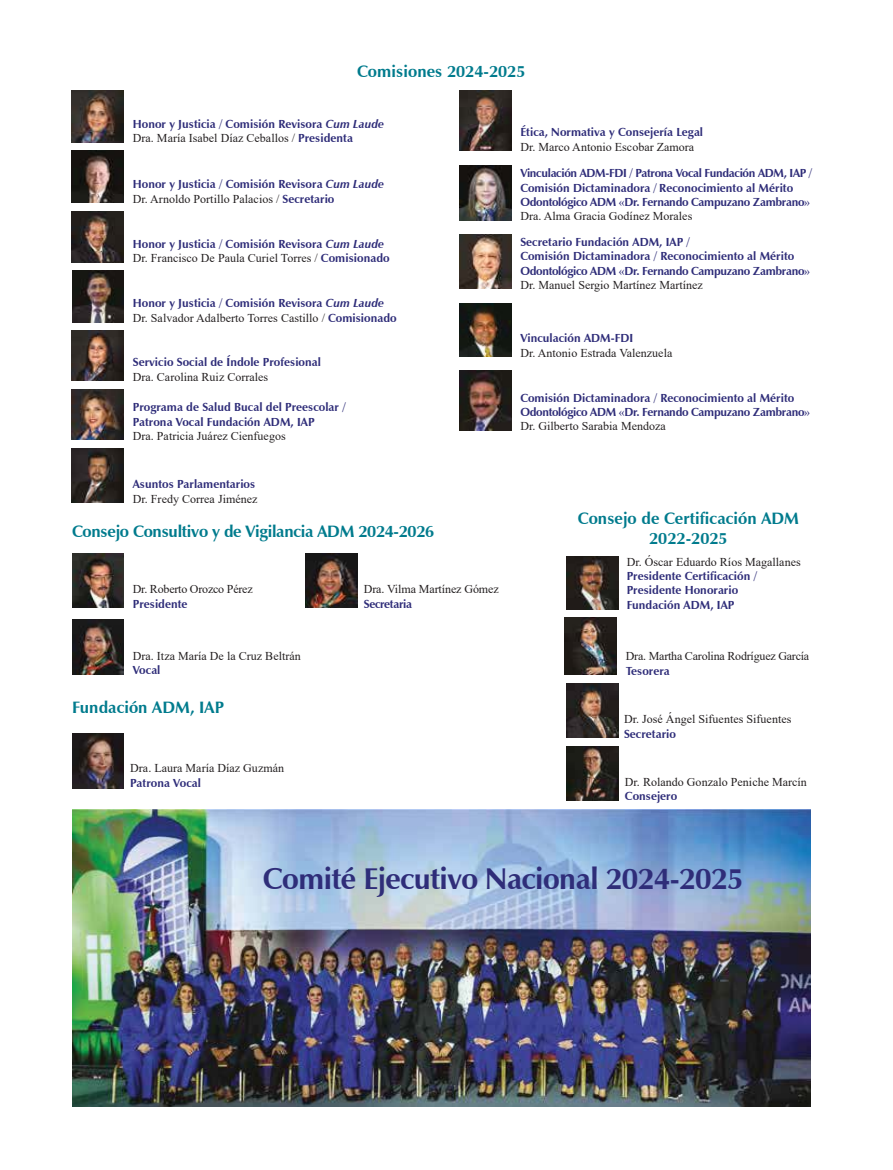
<style>
.page{position:relative;width:893px;height:1170px;background:#fff}
.page>*{position:absolute;margin:0;border:0;box-sizing:border-box;transform-origin:0 0}
.t1{font:700 30px "Zapf Humanist 601 BT";letter-spacing:-.015em;color:#2f2d79}
.t2{font:700 16.5px/19.8px "Zapf Humanist 601 BT";letter-spacing:.005em;color:#007b8d;text-align:center}
.t3{font:700 16.5px "Zapf Humanist 601 BT";letter-spacing:-.015em;color:#007b8d}
.t4{font:12px "Times New Roman";letter-spacing:.005em;color:#231f20}
.t5{font:12px "Times New Roman";letter-spacing:-.015em;color:#231f20}
.t6{font:700 11.7px/14.4px "Zapf Humanist 601 BT";letter-spacing:.005em;color:#2f2d79}
.t7{font:700 11.7px/14.4px "Zapf Humanist 601 BT";letter-spacing:-.025em;color:#2f2d79}
.s1{font-style:italic}
.s2{font-family:"Zapf Humanist 601 BT";font-weight:700;font-size:11.7px;color:#2f2d79}
.s3{font-family:"Times New Roman";font-weight:400}
</style>
<div class="page">
<img style="left:72px;top:810px;width:738px;height:296px">
<img style="left:459px;top:165px;width:52px;height:55px">
<img style="left:459px;top:303px;width:52px;height:54px">
<img style="left:72px;top:151px;width:52px;height:52px">
<img style="left:72px;top:90px;width:52px;height:52px">
<img style="left:459px;top:90px;width:52px;height:61px">
<img style="left:459px;top:234px;width:52px;height:55px">
<img style="left:72px;top:211px;width:51px;height:51px">
<img style="left:72px;top:330px;width:52px;height:51px">
<img style="left:72px;top:449px;width:52px;height:54px">
<img style="left:459px;top:371px;width:52px;height:59px">
<img style="left:72px;top:389px;width:51px;height:51px">
<img style="left:72px;top:733px;width:52px;height:55px">
<img style="left:566px;top:684px;width:52px;height:54px">
<img style="left:564px;top:618px;width:52px;height:57px">
<img style="left:566px;top:747px;width:52px;height:53px">
<img style="left:566px;top:557px;width:52px;height:52px">
<img style="left:72px;top:554px;width:52px;height:54px">
<img style="left:306px;top:554px;width:52px;height:54px">
<img style="left:72px;top:620px;width:52px;height:55px">
<img style="left:72px;top:271px;width:52px;height:51px">
<h2 class="t2" style="left:357px;top:61px;width:170px">Comisiones 2024-2025</h2>
<p class="t6" style="left:133px;top:117px;width:253px">Honor y Justicia / Comisión Revisora <span class="s1">Cum Laude</span></p>
<p class="t4" style="left:133px;top:131px;width:221px">Dra. María Isabel Díaz Ceballos / <span class="s2">Presidenta</span></p>
<p class="t6" style="left:133px;top:177px;width:253px">Honor y Justicia / Comisión Revisora <span class="s1">Cum Laude</span></p>
<p class="t4" style="left:133px;top:192px;width:203px">Dr. Arnoldo Portillo Palacios / <span class="s2">Secretario</span></p>
<p class="t6" style="left:133px;top:237px;width:253px">Honor y Justicia / Comisión Revisora <span class="s1">Cum Laude</span></p>
<p class="t4" style="left:133px;top:252px;width:258px">Dr. Francisco De Paula Curiel Torres / <span class="s2">Comisionado</span></p>
<p class="t6" style="left:133px;top:296px;width:253px">Honor y Justicia / Comisión Revisora <span class="s1">Cum Laude</span></p>
<p class="t4" style="left:133px;top:311px;width:265px">Dr. Salvador Adalberto Torres Castillo / <span class="s2">Comisionado</span></p>
<p class="t6" style="left:133px;top:355px;width:190px">Servicio Social de Índole Profesional</p>
<p class="t4" style="left:133px;top:370px;width:137px">Dra. Carolina Ruiz Corrales</p>
<p class="t6" style="left:133px;top:400px;width:214px">Programa de Salud Bucal del Preescolar /<br>Patrona Vocal Fundación ADM, IAP</p>
<p class="t4" style="left:133px;top:429px;width:154px">Dra. Patricia Juárez Cienfuegos</p>
<p class="t6" style="left:133px;top:477px;width:124px">Asuntos Parlamentarios</p>
<p class="t4" style="left:133px;top:492px;width:126px">Dr. Fredy Correa Jiménez</p>
<h2 class="t3" style="left:72px;top:521px;width:364px">Consejo Consultivo y de Vigilancia ADM 2024-2026</h2>
<p class="t5" style="left:133px;top:583px;width:121px">Dr. Roberto Orozco Pérez</p>
<p class="t6" style="left:133px;top:597px;width:56px">Presidente</p>
<p class="t4" style="left:133px;top:649px;width:169px">Dra. Itza María De la Cruz Beltrán</p>
<p class="t6" style="left:133px;top:663px;width:29px">Vocal</p>
<h2 class="t2" style="left:72px;top:697px;width:153px">Fundación ADM, IAP</h2>
<p class="t4" style="left:130px;top:761px;width:155px">Dra. Laura María Díaz Guzmán</p>
<p class="t6" style="left:130px;top:775px;width:72px">Patrona Vocal</p>
<p class="t4" style="left:364px;top:583px;width:136px">Dra. Vilma Martínez Gómez</p>
<p class="t7" style="left:364px;top:597px;width:50px">Secretaria</p>
<p class="t6" style="left:520px;top:125px;width:184px">Ética, Normativa y Consejería Legal</p>
<p class="t4" style="left:520px;top:140px;width:175px">Dr. Marco Antonio Escobar Zamora</p>
<p class="t7" style="left:520px;top:166px;width:293px">Vinculación ADM-FDI / Patrona Vocal Fundación ADM, IAP /<br>Comisión Dictaminadora / Reconocimiento al Mérito<br>Odontológico ADM <span class="s3">«</span>Dr. Fernando Campuzano Zambrano<span class="s3">»</span></p>
<p class="t4" style="left:520px;top:210px;width:173px">Dra. Alma Gracia Godínez Morales</p>
<p class="t6" style="left:520px;top:235px;width:291px">Secretario Fundación ADM, IAP /<br>Comisión Dictaminadora / Reconocimiento al Mérito<br>Odontológico ADM <span class="s3">«</span>Dr. Fernando Campuzano Zambrano<span class="s3">»</span></p>
<p class="t4" style="left:520px;top:278px;width:184px">Dr. Manuel Sergio Martínez Martínez</p>
<p class="t6" style="left:520px;top:331px;width:114px">Vinculación ADM-FDI</p>
<p class="t4" style="left:520px;top:346px;width:153px">Dr. Antonio Estrada Valenzuela</p>
<p class="t6" style="left:520px;top:390px;width:291px">Comisión Dictaminadora / Reconocimiento al Mérito<br>Odontológico ADM <span class="s3">«</span>Dr. Fernando Campuzano Zambrano<span class="s3">»</span></p>
<p class="t4" style="left:520px;top:420px;width:147px">Dr. Gilberto Sarabia Mendoza</p>
<h2 class="t2" style="left:577px;top:509px;width:223px">Consejo de Certificación ADM<br>2022-2025</h2>
<p class="t4" style="left:626px;top:555px;width:175px">Dr. Óscar Eduardo Ríos Magallanes</p>
<p class="t6" style="left:626px;top:569px;width:132px">Presidente Certificación /<br>Presidente Honorario<br>Fundación ADM, IAP</p>
<p class="t5" style="left:625px;top:650px;width:185px">Dra. Martha Carolina Rodríguez García</p>
<p class="t6" style="left:625px;top:664px;width:46px">Tesorera</p>
<p class="t4" style="left:624px;top:713px;width:169px">Dr. José Ángel Sifuentes Sifuentes</p>
<p class="t6" style="left:624px;top:726px;width:53px">Secretario</p>
<p class="t4" style="left:625px;top:775px;width:183px">Dr. Rolando Gonzalo Peniche Marcín</p>
<p class="t6" style="left:625px;top:789px;width:54px">Consejero</p>
<h1 class="t1" style="left:263px;top:860px;width:482px">Comité Ejecutivo Nacional 2024-2025</h1>
</div>
